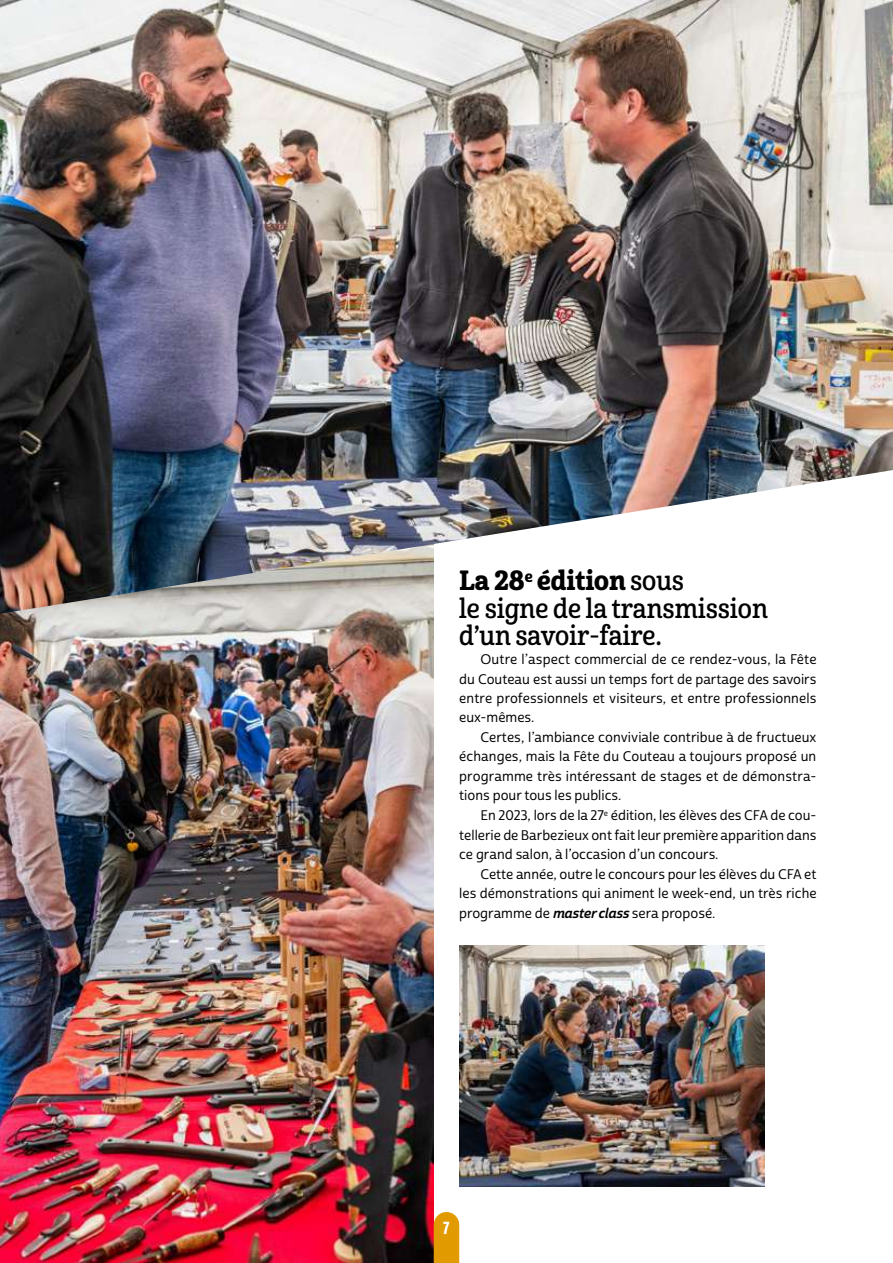
<style>
.page{position:relative;width:893px;height:1263px;background:#fff}
.page>*{position:absolute;margin:0;border:0;box-sizing:border-box;transform-origin:0 0}
.t1{font:27px/27px "Cabrito Con Dem";color:#000}
.t2{font:27px "Cabrito Con Ex B";color:#000}
.t3{font:900 18.9px "Acumin Pro Extra Cond";color:#fff}
.t4{font:13.5px/19.5px "Cabrito Sans Nor Med";color:#000;text-align:justify}
.s1{font-family:"Cabrito Con Dem"}
.s2{font-family:"Cabrito Sans Nor Bol It"}
</style>
<div class="page">
<img style="left:0;top:614px;width:434px;height:649px">
<img style="left:0;top:0;width:893px;height:614px">
<img style="left:459px;top:945px;width:305px;height:241px">
<div style="left:434px;top:1225px;width:25px;height:38px;background:#e19b00"></div>
<h1 class="t2" style="left:459px;top:563px;width:226px">La 28<sup>e</sup> édition <span class="s1">sous</span></h1>
<h1 class="t1" style="left:459px;top:595px;width:310px">le signe de la transmission d’un savoir-faire.</h1>
<p class="t4" style="left:459px;top:650px;width:359px;text-indent:21px">Outre l’aspect commercial de ce rendez-vous, la Fête du Couteau est aussi un temps fort de partage des savoirs entre professionnels et visiteurs, et entre professionnels eux-mêmes.</p>
<p class="t4" style="left:459px;top:728px;width:359px;text-indent:21px">Certes, l’ambiance conviviale contribue à de fructueux échanges, mais la Fête du Couteau a toujours proposé un programme très intéressant de stages et de démonstra&shy;tions pour tous les publics.</p>
<p class="t4" style="left:459px;top:806px;width:359px;text-indent:21px">En 2023, lors de la 27<sup>e</sup> édition, les élèves des CFA de cou&shy;tellerie de Barbezieux ont fait leur première apparition dans ce grand salon, à l’occasion d’un concours.</p>
<p class="t4" style="left:459px;top:864px;width:359px;text-indent:21px">Cette année, outre le concours pour les élèves du CFA et les démonstrations qui animent le week-end, un très riche programme de <span class="s2">master class</span> sera proposé.</p>
<h2 class="t3" style="left:443px;top:1216px;width:8px">7</h2>
</div>
